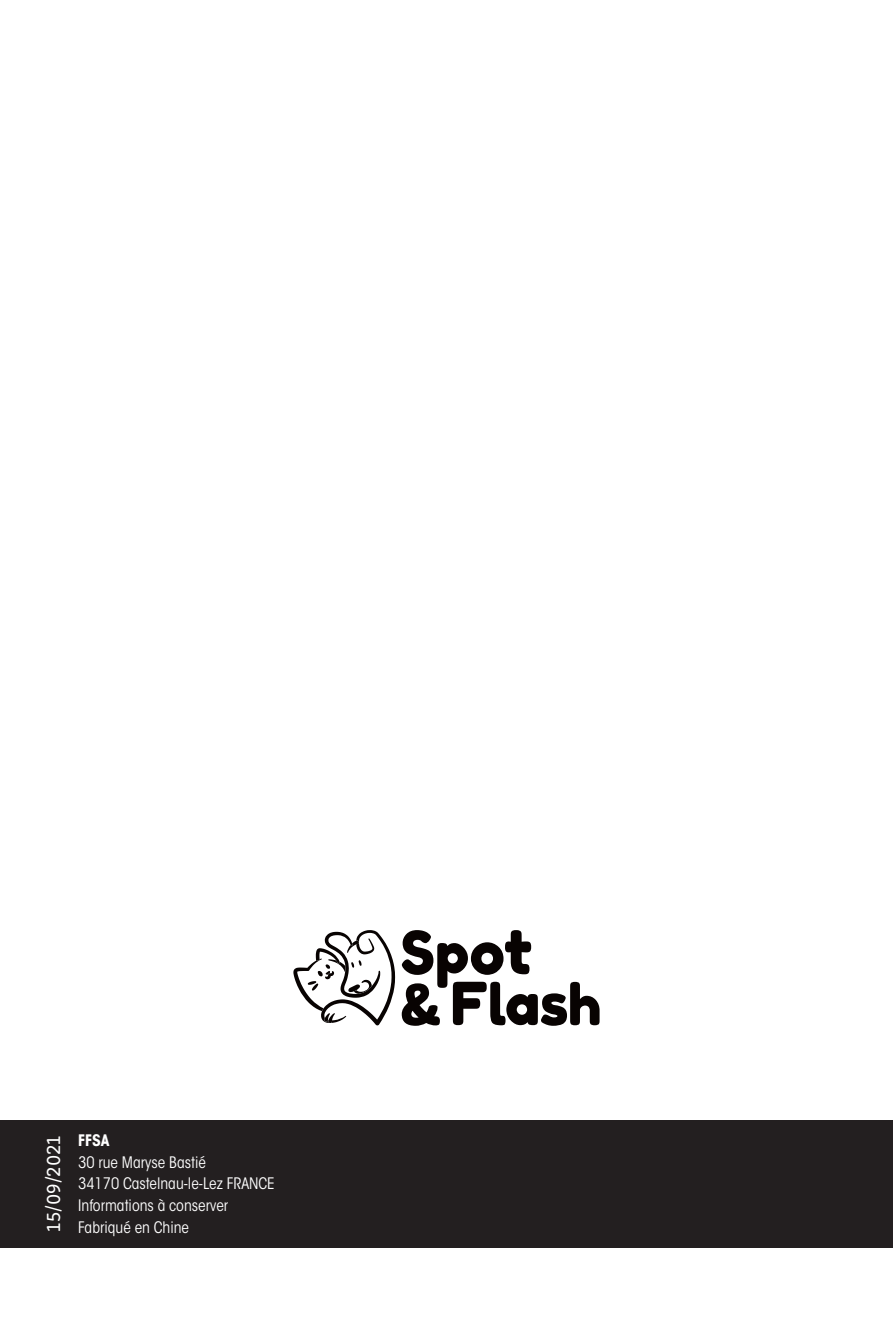
<style>
.page{position:relative;width:893px;height:1340px;background:#fff}
.page>*{position:absolute;margin:0;border:0;box-sizing:border-box;transform-origin:0 0}
.t1{font:20.25px "Clone Rounded";color:#fff}
.t2{font:condensed 15.75px "ITC Avant Garde Std";color:#fff}
.t3{font:700 condensed 15.75px "ITC Avant Garde Std";color:#fff}
</style>
<div class="page">
<div style="left:0;top:1119px;width:893px;height:128px;background:#231f20"></div>
<svg style="left:402px;top:930px;width:198px;height:95px"></svg>
<svg style="left:293px;top:930px;width:102px;height:95px"></svg>
<p class="t1" style="left:38px;top:1231px;width:97px;rotate:-90deg">15/09/2021</p>
<p class="t3" style="left:78px;top:1129px;width:33px">FFSA</p>
<p class="t2" style="left:78px;top:1152px;width:129px">30 rue Maryse Bastié</p>
<p class="t2" style="left:78px;top:1174px;width:198px">34170 Castelnau-le-Lez FRANCE</p>
<p class="t2" style="left:78px;top:1196px;width:152px">Informations à conserver</p>
<p class="t2" style="left:78px;top:1217px;width:112px">Fabriqué en Chine</p>
</div>
